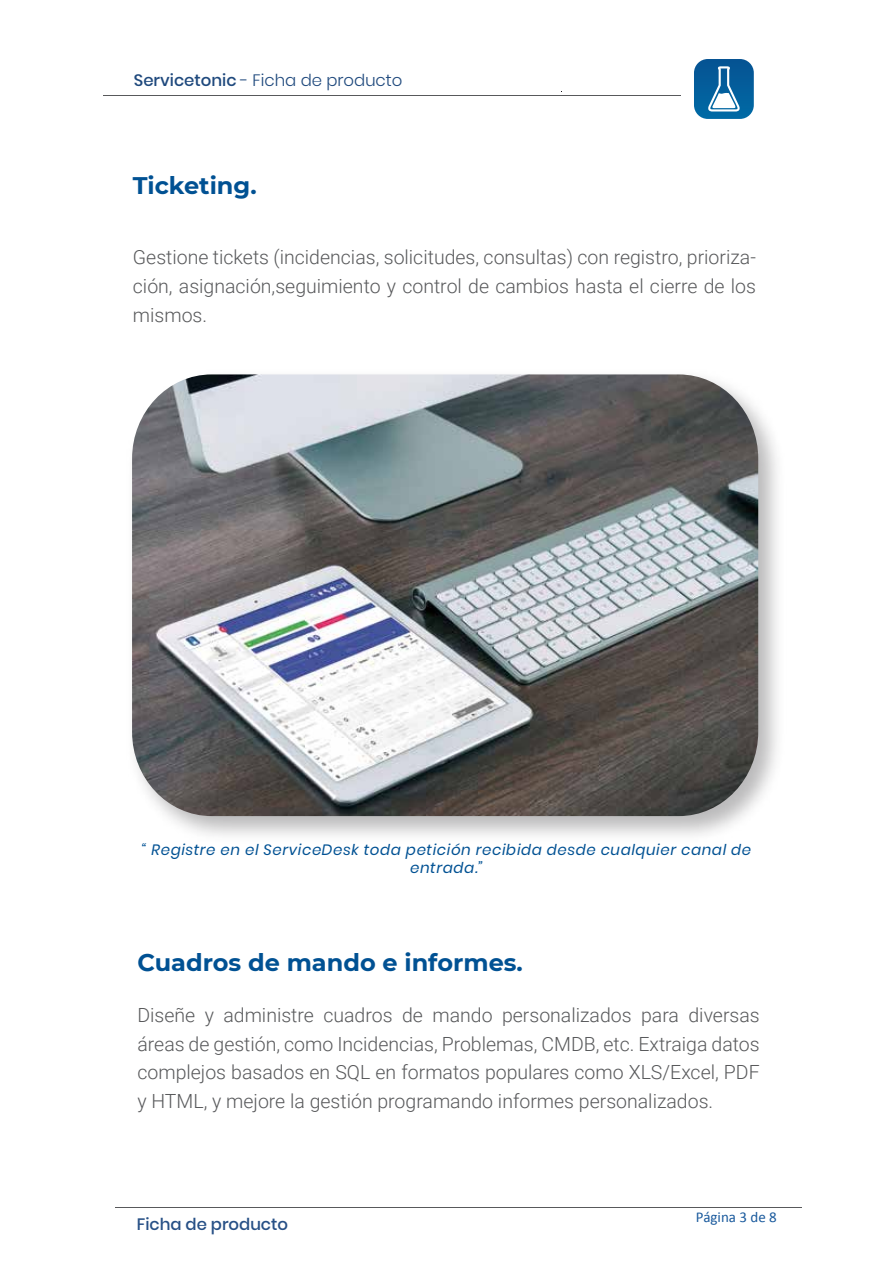
<style>
.page{position:relative;width:893px;height:1263px;background:#fff}
.page>*{position:absolute;margin:0;border:0;box-sizing:border-box;transform-origin:0 0}
.t1{font:700 24px "Montserrat";color:#005193}
.t2{font:300 19.5px/28.5px "Roboto";color:#58595b;text-align:justify}
.t3{font:300 16.5px "Poppins";color:#1f497d}
.t4{font:500 16.5px "Poppins";color:#1f497d}
.t5{font:500 16.5px "Poppins";color:#275086}
.t6{font:italic 15px/18px "Poppins";letter-spacing:.04em;color:#005193;text-align:center}
.t7{font:15px "Calibri";color:#005193}
.t8{font:15px "Calibri";color:#1a5a9d}
.s1{font-weight:500}
</style>
<div class="page">
<hr style="left:103px;top:96px;width:578px;height:1px;background:#58595b">
<svg style="left:694px;top:59px;width:60px;height:60px;background:#347dae"></svg>
<img style="left:168px;top:412px;width:610px;height:424px">
<img style="left:132px;top:374px;width:626px;height:442px">
<hr style="left:115px;top:1207px;width:687px;height:1px;background:#58595b">
<p class="t3" style="left:134px;top:71px;width:270px"><span class="s1">Servicetonic</span> - Ficha de producto</p>
<p class="t1" style="left:133px;top:168px;width:125px">Ticketing.</p>
<p class="t2" style="left:133px;top:243px;width:625px">Gestione tickets (incidencias, solicitudes, consultas) con registro, prioriza&shy;ción, asignación,seguimiento y control de cambios hasta el cierre de los mismos.</p>
<p class="t6" style="left:142px;top:841px;width:611px">“ Registre en el ServiceDesk toda petición recibida desde cualquier canal de entrada.”</p>
<p class="t1" style="left:137px;top:945px;width:387px">Cuadros de mando e informes.</p>
<p class="t2" style="left:137px;top:1000px;width:624px">Diseñe y administre cuadros de mando personalizados para diversas áreas de gestión, como Incidencias, Problemas, CMDB, etc. Extraiga datos complejos basados en SQL en formatos populares como XLS/Excel, PDF y HTML, y mejore la gestión programando informes personalizados.</p>
<p class="t5" style="left:137px;top:1215px;width:153px">Ficha de producto</p>
<p class="t8" style="left:696px;top:1208px;width:82px">Página 3 de 8</p>
<p class="t4" style="left:132px;top:1215px;width:153px">Ficha de producto</p>
<p class="t7" style="left:691px;top:1208px;width:82px">Página 3 de 6</p>
</div>
